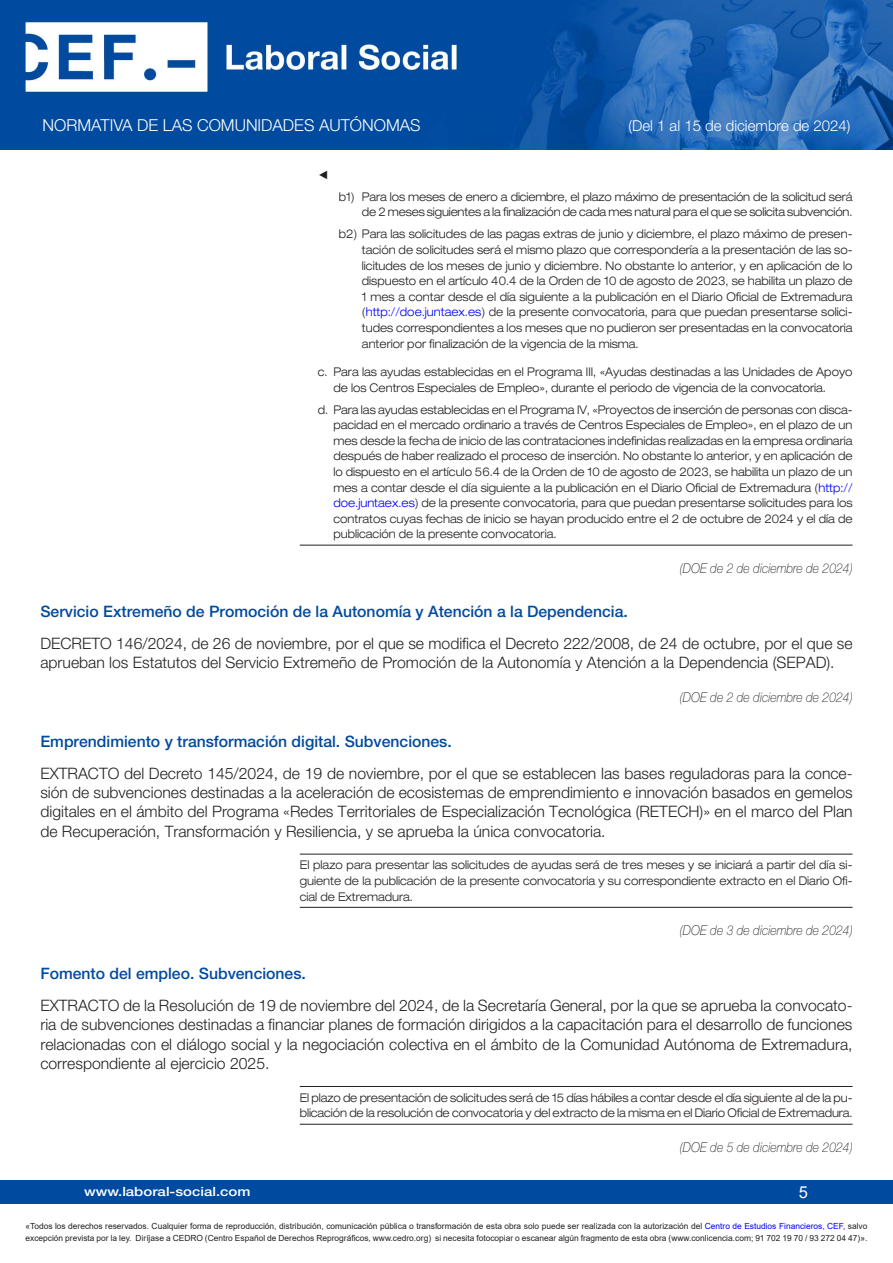
<style>
.page{position:relative;width:893px;height:1263px;background:#fff}
.page>*{position:absolute;margin:0;border:0;box-sizing:border-box;transform-origin:0 0}
.t1{font:300 16.5px "Helvetica Neue LT Std";color:#fff}
.t2{font:16.5px "Arial";color:#fff}
.Contenido{font:300 15.75px/19.4px "Helvetica Neue LT Std";color:#231f20;text-align:justify}
.Título-cabecera{font:500 15.75px "Helvetica Neue LT Std";color:#004a9f}
.t3{font:300 15px "Helvetica Neue LT Std";color:#fff}
.publicación{font:italic 100 13.5px "Helvetica Neue LT Std";color:#231f20;scale:.9 1}
.t4{font:500 12.75px "Helvetica Neue LT Std";color:#fff;scale:1.18 1}
.a__plazo{font:300 expanded 12px/15.6px "Helvetica Neue LT Std";color:#231f20;text-align:right;scale:.92 1}
.a__plazo_-_cierre{font:300 expanded 12px/15.6px "Helvetica Neue LT Std";color:#231f20;text-align:justify;scale:.92 1}
.Plazo{font:300 expanded 12px/15.6px "Helvetica Neue LT Std";letter-spacing:-.01em;color:#231f20;text-align:justify;scale:.92 1}
.a__plazo-2{font:12px "Arial";color:#231f20;scale:.92 1}
.t5{font:8.4px/12px "Arial";color:#231f20}
.s1{color:#00f}
</style>
<div class="page">
<div style="left:0;top:1180px;width:893px;height:23px;background:#004a9f"></div>
<img style="left:0;top:0;width:893px;height:149px">
<hr style="left:300px;top:545px;width:553px;height:1px;background:#231f20">
<hr style="left:300px;top:854px;width:553px;height:1px;background:#231f20">
<hr style="left:300px;top:907px;width:553px;height:1px;background:#231f20">
<hr style="left:300px;top:1086px;width:553px;height:1px;background:#231f20">
<hr style="left:300px;top:1124px;width:553px;height:1px;background:#231f20">
<p class="t1" style="left:43px;top:115px;width:379px">NORMATIVA DE LAS COMUNIDADES AUTÓNOMAS</p>
<p class="t3" style="left:628px;top:117px;width:224px">(Del 1 al 15 de diciembre de 2024)</p>
<p class="a__plazo-2" style="left:318px;top:166px;width:13px">◄</p>
<p class="a__plazo" style="left:339px;top:189px;width:560px">b1) Para los meses de enero a diciembre, el plazo máximo de presentación de la solicitud será de 2 meses siguientes a la finalización de cada mes natural para el que se solicita subvención.</p>
<p class="a__plazo" style="left:362px;top:226px;width:535px;text-align:justify;text-indent:-23px">b2) Para las solicitudes de las pagas extras de junio y diciembre, el plazo máximo de presen&shy;tación de solicitudes será el mismo plazo que correspondería a la presentación de las so&shy;licitudes de los meses de junio y diciembre. No obstante lo anterior, y en aplicación de lo dispuesto en el artículo 40.4 de la Orden de 10 de agosto de 2023, se habilita un plazo de 1 mes a contar desde el día siguiente a la publicación en el Diario Oficial de Extremadura (<span class="s1">http://doe.juntaex.es</span>) de la presente convocatoria, para que puedan presentarse solici&shy;tudes correspondientes a los meses que no pudieron ser presentadas en la convocatoria anterior por finalización de la vigencia de la misma.</p>
<p class="a__plazo" style="left:333px;top:364px;width:566px;text-align:left;text-indent:-16px">c. Para las ayudas establecidas en el Programa III, «Ayudas destinadas a las Unidades de Apoyo de los Centros Especiales de Empleo», durante el periodo de vigencia de la convocatoria.</p>
<p class="a__plazo_-_cierre" style="left:333px;top:401px;width:566px;text-indent:-16px">d. Para las ayudas establecidas en el Programa IV, «Proyectos de inserción de personas con disca&shy;pacidad en el mercado ordinario a través de Centros Especiales de Empleo», en el plazo de un mes desde la fecha de inicio de las contrataciones indefinidas realizadas en la empresa ordinaria después de haber realizado el proceso de inserción. No obstante lo anterior, y en aplicación de lo dispuesto en el artículo 56.4 de la Orden de 10 de agosto de 2023, se habilita un plazo de un mes a contar desde el día siguiente a la publicación en el Diario Oficial de Extremadura (<span class="s1">http:// doe.juntaex.es</span>) de la presente convocatoria, para que puedan presentarse solicitudes para los contratos cuyas fechas de inicio se hayan producido entre el 2 de octubre de 2024 y el día de publicación de la presente convocatoria.</p>
<p class="publicación" style="left:680px;top:560px;width:193px">(DOE de 2 de diciembre de 2024)</p>
<p class="Título-cabecera" style="left:40px;top:602px;width:589px">Servicio Extremeño de Promoción de la Autonomía y Atención a la Dependencia.</p>
<p class="Contenido" style="left:40px;top:633px;width:814px">DECRETO 146/2024, de 26 de noviembre, por el que se modifica el Decreto 222/2008, de 24 de octubre, por el que se aprueban los Estatutos del Servicio Extremeño de Promoción de la Autonomía y Atención a la Dependencia (SEPAD).</p>
<p class="publicación" style="left:680px;top:690px;width:193px">(DOE de 2 de diciembre de 2024)</p>
<p class="Título-cabecera" style="left:40px;top:732px;width:413px">Emprendimiento y transformación digital. Subvenciones.</p>
<p class="Contenido" style="left:40px;top:763px;width:814px">EXTRACTO del Decreto 145/2024, de 19 de noviembre, por el que se establecen las bases reguladoras para la conce&shy;sión de subvenciones destinadas a la aceleración de ecosistemas de emprendimiento e innovación basados en gemelos digitales en el ámbito del Programa «Redes Territoriales de Especialización Tecnológica (RETECH)» en el marco del Plan de Recuperación, Transformación y Resiliencia, y se aprueba la única convocatoria.</p>
<p class="Plazo" style="left:300px;top:857px;width:602px">El plazo para presentar las solicitudes de ayudas será de tres meses y se iniciará a partir del día si&shy;guiente de la publicación de la presente convocatoria y su correspondiente extracto en el Diario Ofi&shy;cial de Extremadura.</p>
<p class="publicación" style="left:680px;top:922px;width:193px">(DOE de 3 de diciembre de 2024)</p>
<p class="Título-cabecera" style="left:40px;top:964px;width:267px">Fomento del empleo. Subvenciones.</p>
<p class="Contenido" style="left:40px;top:995px;width:814px">EXTRACTO de la Resolución de 19 de noviembre del 2024, de la Secretaría General, por la que se aprueba la convocato&shy;ria de subvenciones destinadas a financiar planes de formación dirigidos a la capacitación para el desarrollo de funciones relacionadas con el diálogo social y la negociación colectiva en el ámbito de la Comunidad Autónoma de Extremadura, correspondiente al ejercicio 2025.</p>
<p class="Plazo" style="left:300px;top:1089px;width:602px">El plazo de presentación de solicitudes será de 15 días hábiles a contar desde el día siguiente al de la pu&shy;blicación de la resolución de convocatoria y del extracto de la misma en el Diario Oficial de Extremadura.</p>
<p class="publicación" style="left:680px;top:1139px;width:193px">(DOE de 5 de diciembre de 2024)</p>
<p class="t4" style="left:84px;top:1184px;width:143px">www.laboral-social.com</p>
<p class="t2" style="left:799px;top:1180px;width:11px">5</p>
<p class="t5" style="left:26px;top:1220px;width:843px">«Todos los derechos reservados. Cualquier forma de reproducción, distribución, comunicación pública o transformación de esta obra solo puede ser realizada con la autorización del <span class="s1">Centro de Estudios Financieros, CEF</span>, salvo excepción prevista por la ley. Diríjase a CEDRO (Centro Español de Derechos Reprográficos, www.cedro.org) si necesita fotocopiar o escanear algún fragmento de esta obra (www.conlicencia.com; 91 702 19 70 / 93 272 04 47)».</p>
</div>
